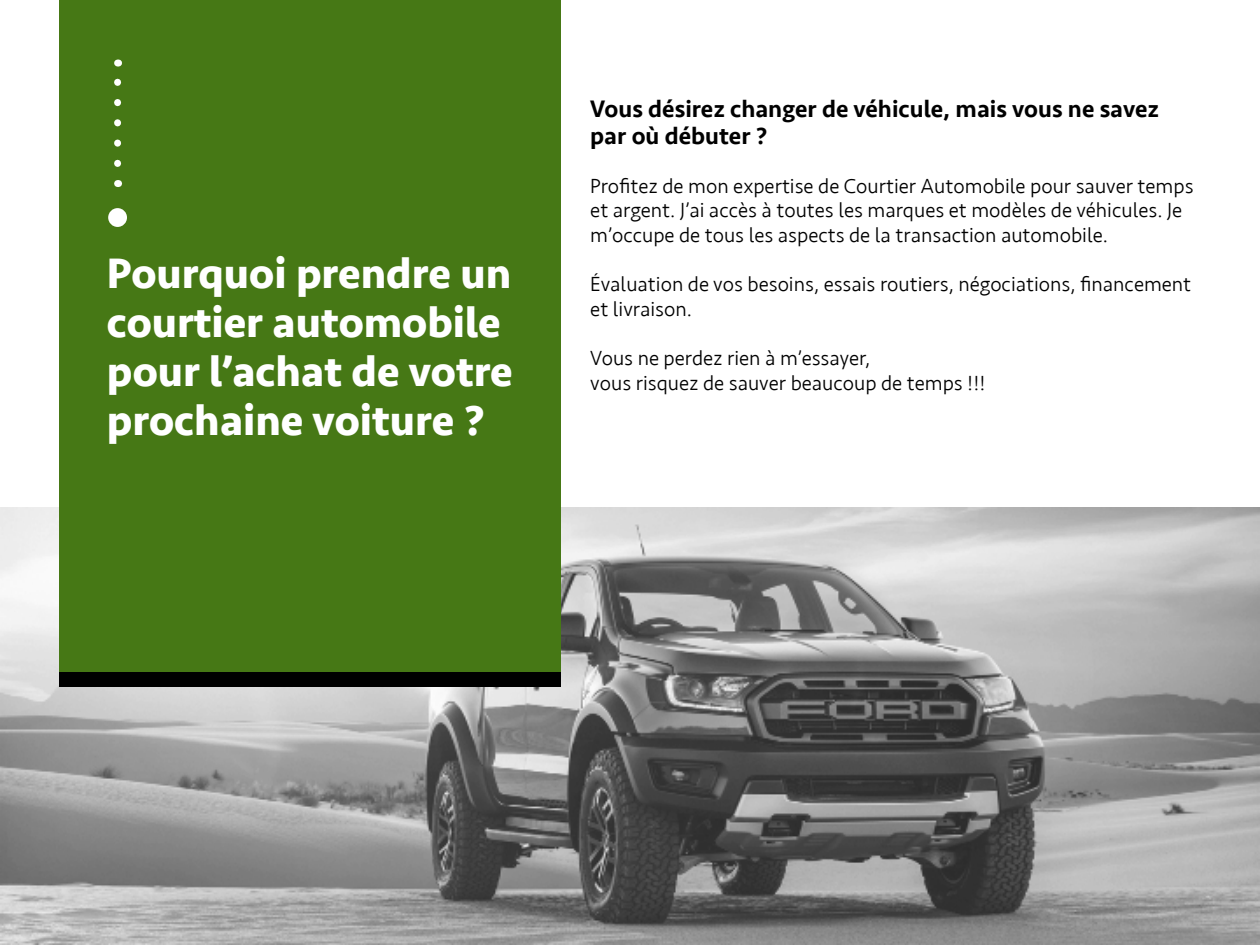
<style>
.page{position:relative;width:1260px;height:945px;background:#fff}
.page>*{position:absolute;margin:0;border:0;box-sizing:border-box;transform-origin:0 0}
.t1{font:700 43.75px/49px "Seravek";color:#fff}
.t2{font:500 24.5px/26.2px "Seravek";color:#000}
.t3{font:300 21px/24.5px "Seravek";color:#000}
</style>
<div class="page">
<img style="left:0;top:508px;width:1260px;height:437px">
<div style="left:60px;top:0;width:501px;height:675px;background:#467815"></div>
<div style="left:108px;top:208px;width:19px;height:19px;background:#fff;border-radius:50%"></div>
<div style="left:60px;top:672px;width:501px;height:15px;background:#000"></div>
<svg style="left:114px;top:78px;width:7px;height:85px"></svg>
<h1 class="t1" style="left:107px;top:249px;width:407px">Pourquoi prendre un courtier automobile pour l’achat de votre prochaine voiture ?</h1>
<p class="t2" style="left:590px;top:96px;width:570px">Vous désirez changer de véhicule, mais vous ne savez par où débuter ?</p>
<p class="t3" style="left:590px;top:174px;width:605px">Profitez de mon expertise de Courtier Automobile pour sauver temps et argent. J’ai accès à toutes les marques et modèles de véhicules. Je m’occupe de tous les aspects de la transaction automobile.</p>
<p class="t3" style="left:590px;top:272px;width:602px">Évaluation de vos besoins, essais routiers, négociations, financement et livraison.</p>
<p class="t3" style="left:590px;top:346px;width:397px">Vous ne perdez rien à m’essayer,<br>vous risquez de sauver beaucoup de temps !!!</p>
</div>
